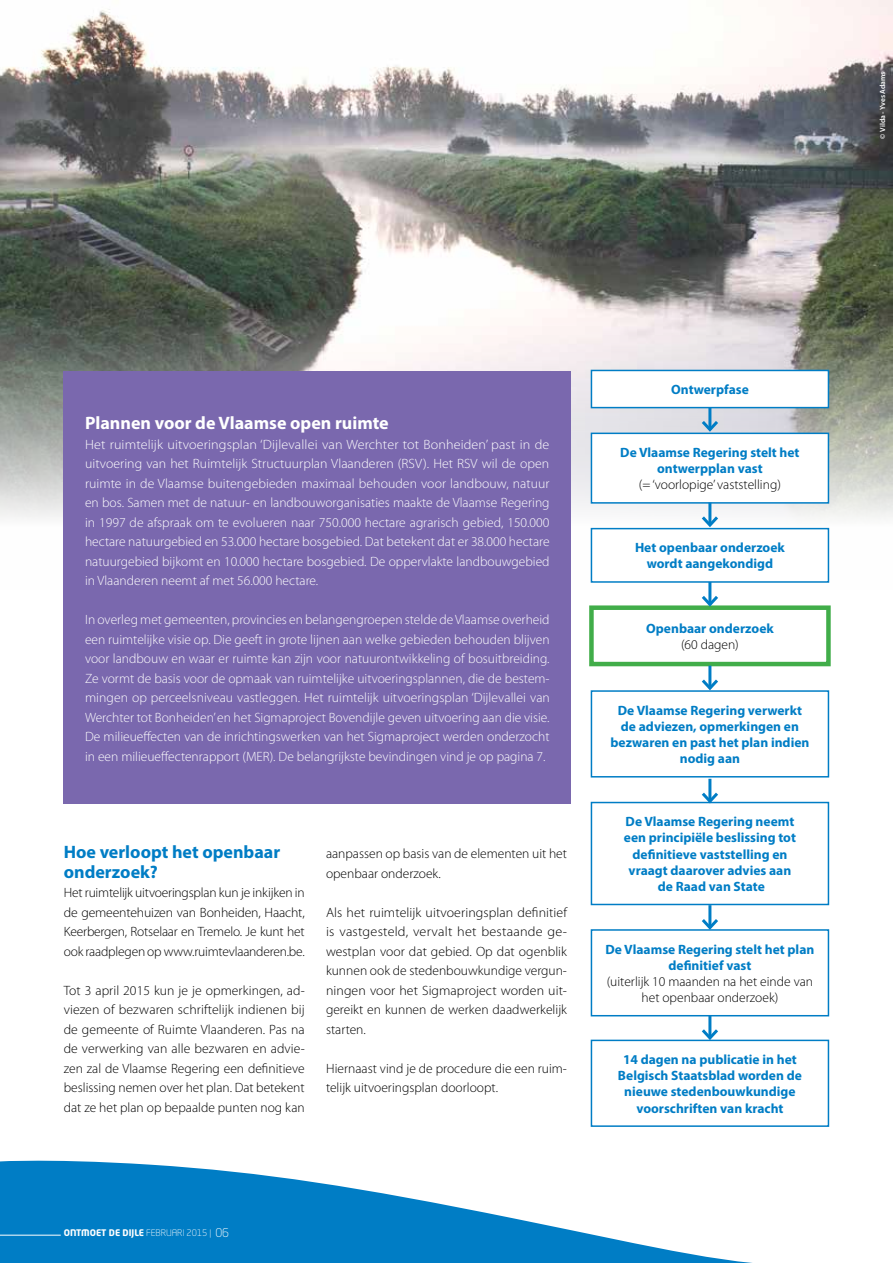
<style>
.page{position:relative;width:893px;height:1263px;background:#fff}
.page>*{position:absolute;margin:0;border:0;box-sizing:border-box;transform-origin:0 0}
.t1{font:700 18px/19.5px "Myriad Pro";color:#007dc5}
.t2{font:700 18px "Myriad Pro";color:#fff}
.t3{font:300 13.5px/19.5px "Myriad Pro";color:#000;text-align:justify}
.t4{font:300 13.5px/19.5px "Myriad Pro";color:#fff;text-align:justify}
.t5{font:300 13.5px/19.5px "Myriad Pro";color:#fff;text-align:justify;scale:1.04 1}
.t6{font:700 13.5px/16.2px "Myriad Pro";color:#007dc5;text-align:center}
.t7{font:700 9px "Neo Tech Std";color:#fff}
.t8{font:600 7.5px "Myriad Pro";color:#fff}
.s1{font-weight:300}
.s2{font-weight:300;font-size:12px}
</style>
<div class="page">
<svg style="left:0;top:1160px;width:752px;height:103px;fill:#007dc5"></svg>
<hr style="left:0;top:1235px;width:61px;height:1px;background:#fff">
<img style="left:0;top:0;width:893px;height:589px">
<div style="left:64px;top:371px;width:507px;height:432px;background:#7a68ae"></div>
<div style="left:591px;top:370px;width:237px;height:38px;background:#fff"></div>
<div style="left:591px;top:370px;width:238px;height:38px;border:2px solid #007dc5"></div>
<div style="left:591px;top:433px;width:237px;height:70px;background:#fff"></div>
<div style="left:591px;top:433px;width:238px;height:71px;border:2px solid #007dc5"></div>
<div style="left:591px;top:529px;width:237px;height:53px;background:#fff"></div>
<div style="left:591px;top:528px;width:238px;height:55px;border:2px solid #007dc5"></div>
<div style="left:589px;top:605px;width:242px;height:61px;border:4px solid #41ad49"></div>
<div style="left:591px;top:690px;width:238px;height:87px;border:2px solid #007dc5"></div>
<div style="left:591px;top:802px;width:238px;height:103px;border:2px solid #007dc5"></div>
<div style="left:591px;top:929px;width:238px;height:87px;border:2px solid #007dc5"></div>
<div style="left:591px;top:1040px;width:238px;height:87px;border:2px solid #007dc5"></div>
<hr style="left:708px;top:1015px;width:3px;height:23px;background:#007dc5">
<svg style="left:699px;top:1026px;width:22px;height:16px"></svg>
<hr style="left:708px;top:905px;width:3px;height:23px;background:#007dc5">
<svg style="left:699px;top:916px;width:22px;height:16px"></svg>
<hr style="left:708px;top:779px;width:3px;height:22px;background:#007dc5">
<svg style="left:699px;top:789px;width:22px;height:16px"></svg>
<hr style="left:708px;top:666px;width:3px;height:22px;background:#007dc5">
<svg style="left:699px;top:676px;width:22px;height:16px"></svg>
<hr style="left:708px;top:582px;width:3px;height:22px;background:#007dc5">
<svg style="left:699px;top:593px;width:22px;height:16px"></svg>
<hr style="left:708px;top:502px;width:3px;height:23px;background:#007dc5">
<svg style="left:699px;top:513px;width:22px;height:16px"></svg>
<hr style="left:708px;top:407px;width:3px;height:23px;background:#007dc5">
<svg style="left:699px;top:418px;width:22px;height:16px"></svg>
<p class="t8" style="left:878px;top:139px;width:70px;rotate:-90deg">© Vilda - Yves Adams</p>
<h1 class="t2" style="left:85px;top:411px;width:305px">Plannen voor de Vlaamse open ruimte</h1>
<p class="t5" style="left:85px;top:434px;width:448px">Het ruimtelijk uitvoeringsplan ‘Dijlevallei van Werchter tot Bonheiden’ past in de uitvoering van het Ruimtelijk Structuurplan Vlaanderen (RSV). Het RSV wil de open ruimte in de Vlaamse buitengebieden maximaal behouden voor landbouw, natuur en bos. Samen met de natuur- en landbouworganisaties maakte de Vlaamse Regering in 1997 de afspraak om te evolueren naar 750.000 hectare agrarisch gebied, 150.000 hectare natuurgebied en 53.000 hectare bosgebied. Dat betekent dat er 38.000 hectare natuurgebied bijkomt en 10.000 hectare bosgebied. De oppervlakte landbouwgebied in Vlaanderen neemt af met 56.000 hectare.</p>
<p class="t4" style="left:85px;top:610px;width:466px">In overleg met gemeenten, provincies en belangengroepen stelde de Vlaamse overheid een ruimtelijke visie op. Die geeft in grote lijnen aan welke gebieden behouden blijven voor landbouw en waar er ruimte kan zijn voor natuurontwikkeling of bosuitbreiding.<br>Ze vormt de basis voor de opmaak van ruimtelijke uitvoeringsplannen, die de bestem&shy;mingen op perceelsniveau vastleggen. Het ruimtelijk uitvoeringsplan ‘Dijlevallei van Werchter tot Bonheiden’ en het Sigmaproject Bovendijle geven uitvoering aan die visie.<br>De milieueffecten van de inrichtingswerken van het Sigmaproject werden onderzocht in een milieueffectenrapport (MER). De belangrijkste bevindingen vind je op pagina 7.</p>
<h1 class="t1" style="left:64px;top:842px;width:218px">Hoe verloopt het openbaar onderzoek?</h1>
<p class="t3" style="left:64px;top:883px;width:242px">Het ruimtelijk uitvoeringsplan kun je inkijken in de gemeentehuizen van Bonheiden, Haacht, Keerbergen, Rotselaar en Tremelo. Je kunt het ook raadplegen op www.ruimtevlaanderen.be.</p>
<p class="t3" style="left:64px;top:980px;width:243px">Tot 3 april 2015 kun je je opmerkingen, ad&shy;viezen of bezwaren schriftelijk indienen bij de gemeente of Ruimte Vlaanderen. Pas na de verwerking van alle bezwaren en advie&shy;zen zal de Vlaamse Regering een definitieve beslissing nemen over het plan. Dat betekent dat ze het plan op bepaalde punten nog kan</p>
<p class="t3" style="left:326px;top:844px;width:242px">aanpassen op basis van de elementen uit het openbaar onderzoek.</p>
<p class="t3" style="left:326px;top:902px;width:243px">Als het ruimtelijk uitvoeringsplan definitief is vastgesteld, vervalt het bestaande ge&shy;westplan voor dat gebied. Op dat ogenblik kunnen ook de stedenbouwkundige vergun&shy;ningen voor het Sigmaproject worden uit&shy;gereikt en kunnen de werken daadwerkelijk starten.</p>
<p class="t3" style="left:326px;top:1058px;width:242px">Hiernaast vind je de procedure die een ruim&shy;telijk uitvoeringsplan doorloopt.</p>
<p class="t6" style="left:671px;top:381px;width:79px">Ontwerpfase</p>
<p class="t6" style="left:620px;top:444px;width:181px">De Vlaamse Regering stelt het ontwerpplan vast</p>
<p class="t3" style="left:639px;top:475px;width:143px">(= ‘voorlopige’ vaststelling)</p>
<p class="t6" style="left:635px;top:539px;width:151px">Het openbaar onderzoek wordt aangekondigd</p>
<p class="t6" style="left:646px;top:620px;width:129px">Openbaar onderzoek</p>
<p class="t3" style="left:681px;top:635px;width:59px">(60 dagen)</p>
<p class="t6" style="left:610px;top:702px;width:200px">De Vlaamse Regering verwerkt de adviezen, opmerkingen en bezwaren en past het plan indien nodig aan</p>
<p class="t6" style="left:624px;top:813px;width:174px">De Vlaamse Regering neemt een principiële beslissing tot definitieve vaststelling en vraagt daarover advies aan de Raad van State</p>
<p class="t6" style="left:605px;top:940px;width:210px">De Vlaamse Regering stelt het plan definitief vast</p>
<p class="t3" style="left:607px;top:974px;width:208px;line-height:16.2px;text-align:center">(uiterlijk 10 maanden na het einde van het openbaar onderzoek)</p>
<p class="t6" style="left:618px;top:1051px;width:185px">14 dagen na publicatie in het<br>Belgisch Staatsblad worden de nieuwe stedenbouwkundige voorschriften van kracht</p>
<p class="t7" style="left:64px;top:1226px;width:167px">ONTMOET DE DIJLE <span class="s1">FEBRUARI 2015 |</span> <span class="s2">06</span></p>
</div>
